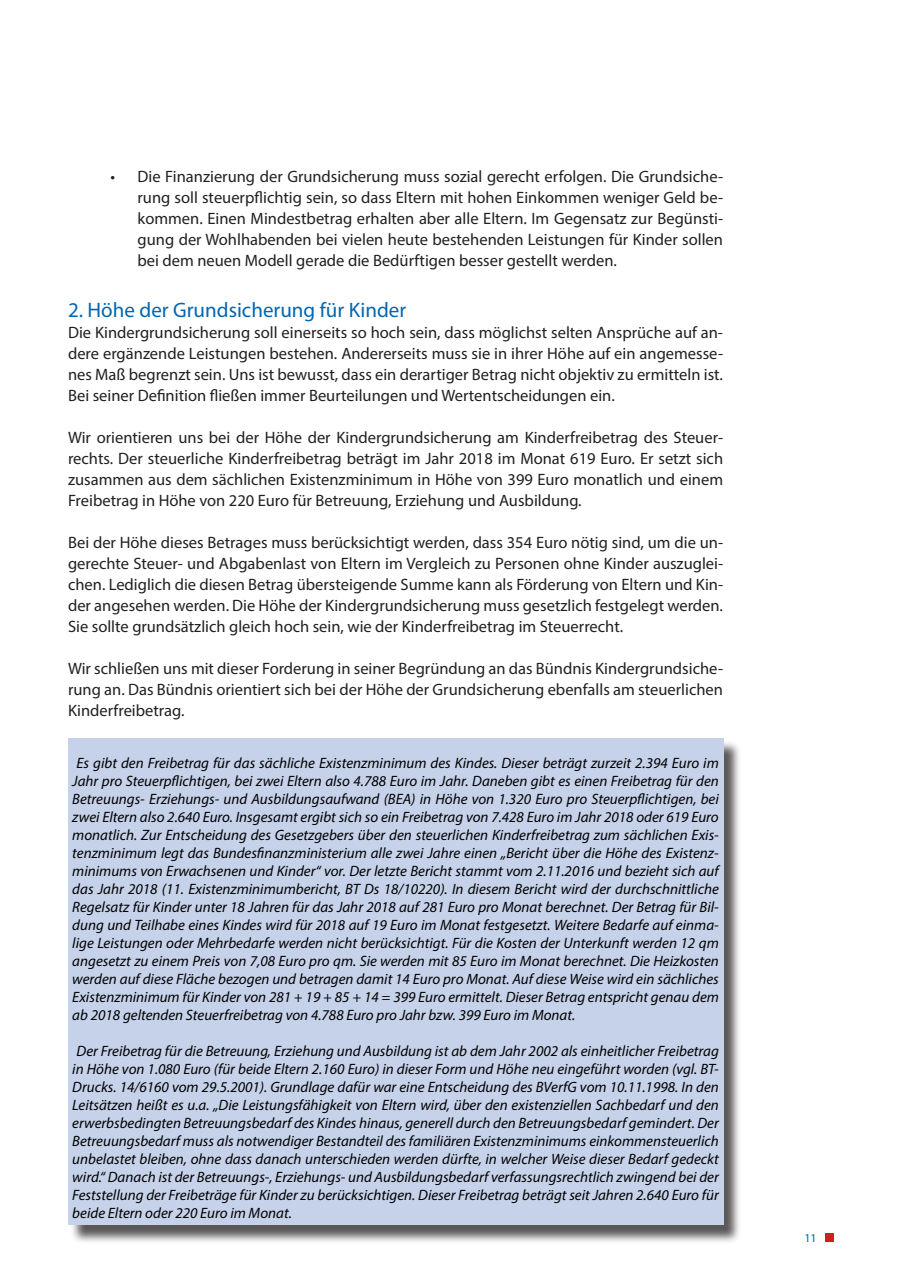
<style>
.page{position:relative;width:906px;height:1280px;background:#fff}
.page>*{position:absolute;margin:0;border:0;box-sizing:border-box;transform-origin:0 0}
.t1{font:21px "Myriad Pro";color:#0166b3}
.t2{font:16.5px/21px "Myriad Pro";color:#231f20;text-align:justify}
.t3{font:italic 15px/18px "Myriad Pro";color:#000;text-align:justify}
.t4{font:12px "Myriad Pro";color:#0166b3}
</style>
<div class="page">
<div style="left:825px;top:1233px;width:8px;height:9px;background:#d01e25"></div>
<div style="left:70px;top:741px;width:672px;height:503px;background:#231f20;opacity:.75"></div>
<div style="left:68px;top:738px;width:655px;height:487px;background:#c6d2ea"></div>
<p class="t2" style="left:138px;top:166px;width:587px;text-indent:-27px">• Die Finanzierung der Grundsicherung muss sozial gerecht erfolgen. Die Grundsiche&shy;rung soll steuerpflichtig sein, so dass Eltern mit hohen Einkommen weniger Geld be&shy;kommen. Einen Mindestbetrag erhalten aber alle Eltern. Im Gegensatz zur Begünsti&shy;gung der Wohlhabenden bei vielen heute bestehenden Leistungen für Kinder sollen bei dem neuen Modell gerade die Bedürftigen besser gestellt werden.</p>
<h1 class="t1" style="left:68px;top:297px;width:340px">2. Höhe der Grundsicherung für Kinder</h1>
<p class="t2" style="left:68px;top:321px;width:656px">Die Kindergrundsicherung soll einerseits so hoch sein, dass möglichst selten Ansprüche auf an&shy;dere ergänzende Leistungen bestehen. Andererseits muss sie in ihrer Höhe auf ein angemesse&shy;nes Maß begrenzt sein. Uns ist bewusst, dass ein derartiger Betrag nicht objektiv zu ermitteln ist.<br>Bei seiner Definition fließen immer Beurteilungen und Wertentscheidungen ein.</p>
<p class="t2" style="left:68px;top:426px;width:656px">Wir orientieren uns bei der Höhe der Kindergrundsicherung am Kinderfreibetrag des Steuer&shy;rechts. Der steuerliche Kinderfreibetrag beträgt im Jahr 2018 im Monat 619 Euro. Er setzt sich zusammen aus dem sächlichen Existenzminimum in Höhe von 399 Euro monatlich und einem Freibetrag in Höhe von 220 Euro für Betreuung, Erziehung und Ausbildung.</p>
<p class="t2" style="left:68px;top:531px;width:656px">Bei der Höhe dieses Betrages muss berücksichtigt werden, dass 354 Euro nötig sind, um die un&shy;gerechte Steuer- und Abgabenlast von Eltern im Vergleich zu Personen ohne Kinder auszuglei&shy;chen. Lediglich die diesen Betrag übersteigende Summe kann als Förderung von Eltern und Kin&shy;der angesehen werden. Die Höhe der Kindergrundsicherung muss gesetzlich festgelegt werden.<br>Sie sollte grundsätzlich gleich hoch sein, wie der Kinderfreibetrag im Steuerrecht.</p>
<p class="t2" style="left:68px;top:658px;width:656px">Wir schließen uns mit dieser Forderung in seiner Begründung an das Bündnis Kindergrundsiche&shy;rung an. Das Bündnis orientiert sich bei der Höhe der Grundsicherung ebenfalls am steuerlichen Kinderfreibetrag.</p>
<p class="t3" style="left:72px;top:753px;width:648px">Es gibt den Freibetrag für das sächliche Existenzminimum des Kindes. Dieser beträgt zurzeit 2.394 Euro im Jahr pro Steuerpflichtigen, bei zwei Eltern also 4.788 Euro im Jahr. Daneben gibt es einen Freibetrag für den Betreuungs- Erziehungs- und Ausbildungsaufwand (BEA) in Höhe von 1.320 Euro pro Steuerpflichtigen, bei zwei Eltern also 2.640 Euro. Insgesamt ergibt sich so ein Freibetrag von 7.428 Euro im Jahr 2018 oder 619 Euro monatlich. Zur Entscheidung des Gesetzgebers über den steuerlichen Kinderfreibetrag zum sächlichen Exis&shy;tenzminimum legt das Bundesfinanzministerium alle zwei Jahre einen „Bericht über die Höhe des Existenz&shy;minimums von Erwachsenen und Kinder“ vor. Der letzte Bericht stammt vom 2.11.2016 und bezieht sich auf das Jahr 2018 (11. Existenzminimumbericht, BT Ds 18/10220). In diesem Bericht wird der durchschnittliche Regelsatz für Kinder unter 18 Jahren für das Jahr 2018 auf 281 Euro pro Monat berechnet. Der Betrag für Bil&shy;dung und Teilhabe eines Kindes wird für 2018 auf 19 Euro im Monat festgesetzt. Weitere Bedarfe auf einma&shy;lige Leistungen oder Mehrbedarfe werden nicht berücksichtigt. Für die Kosten der Unterkunft werden 12 qm angesetzt zu einem Preis von 7,08 Euro pro qm. Sie werden mit 85 Euro im Monat berechnet. Die Heizkosten werden auf diese Fläche bezogen und betragen damit 14 Euro pro Monat. Auf diese Weise wird ein sächliches Existenzminimum für Kinder von 281 + 19 + 85 + 14 = 399 Euro ermittelt. Dieser Betrag entspricht genau dem ab 2018 geltenden Steuerfreibetrag von 4.788 Euro pro Jahr bzw. 399 Euro im Monat.</p>
<p class="t3" style="left:72px;top:1041px;width:648px">Der Freibetrag für die Betreuung, Erziehung und Ausbildung ist ab dem Jahr 2002 als einheitlicher Freibetrag in Höhe von 1.080 Euro (für beide Eltern 2.160 Euro) in dieser Form und Höhe neu eingeführt worden (vgl. BT-Drucks. 14/6160 vom 29.5.2001). Grundlage dafür war eine Entscheidung des BVerfG vom 10.11.1998. In den Leitsätzen heißt es u.a. „Die Leistungsfähigkeit von Eltern wird, über den existenziellen Sachbedarf und den erwerbsbedingten Betreuungsbedarf des Kindes hinaus, generell durch den Betreuungsbedarf gemindert. Der Betreuungsbedarf muss als notwendiger Bestandteil des familiären Existenzminimums einkommensteuerlich unbelastet bleiben, ohne dass danach unterschieden werden dürfte, in welcher Weise dieser Bedarf gedeckt wird.“ Danach ist der Betreuungs-, Erziehungs- und Ausbildungsbedarf verfassungsrechtlich zwingend bei der Feststellung der Freibeträge für Kinder zu berücksichtigen. Dieser Freibetrag beträgt seit Jahren 2.640 Euro für beide Eltern oder 220 Euro im Monat.</p>
<p class="t4" style="left:804px;top:1230px;width:14px">11</p>
</div>
